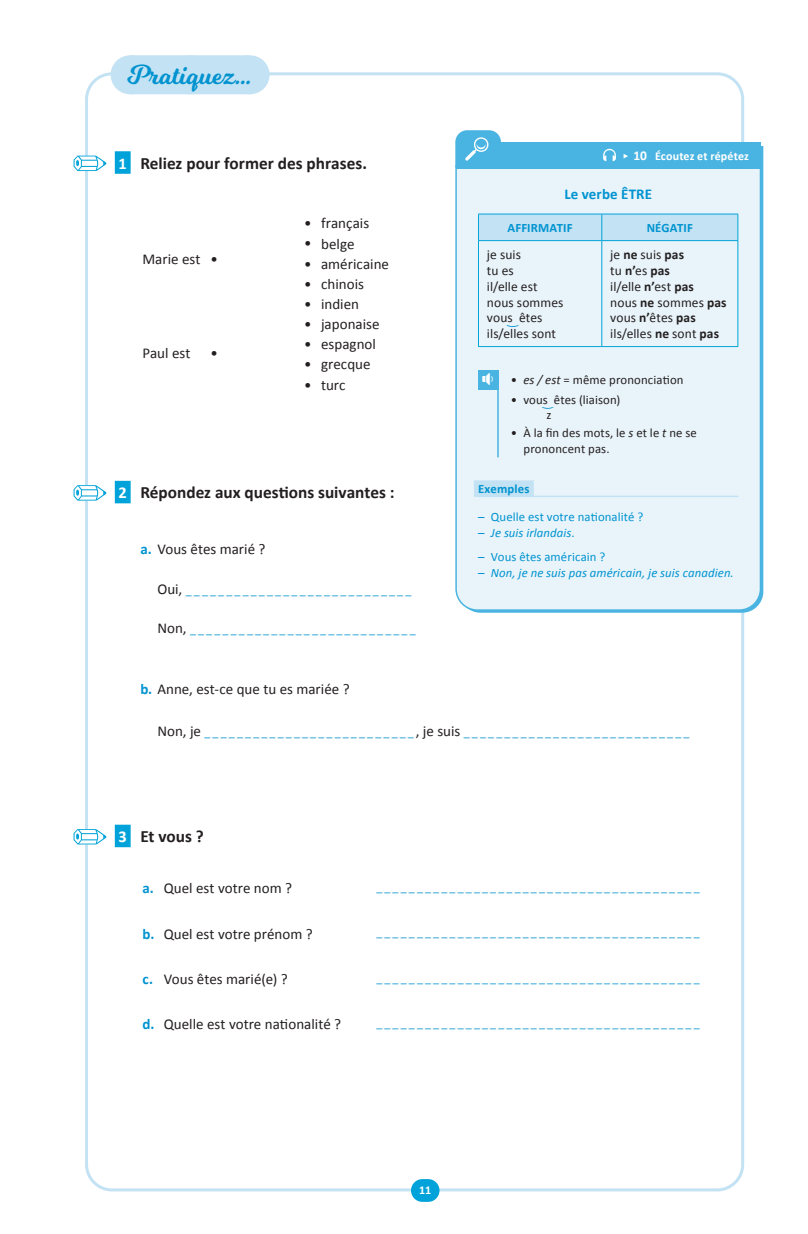
<style>
.page{position:relative;width:808px;height:1234px;background:#fff}
.page>*{position:absolute;margin:0;border:0;box-sizing:border-box;transform-origin:0 0}
.t1{font:27px "Milkshake";letter-spacing:.04em;color:#0093d0}
.t2{font:700 17.25px "Calibri";color:#231f20}
.t3{font:15px/20.1px "Calibri";color:#231f20;text-align:justify}
.t4{font:700 15px "Calibri";letter-spacing:.005em;color:#0093d0}
.t5{font:13.5px/15.8px "Calibri";letter-spacing:.005em;color:#231f20}
.t6{font:12.75px/14.7px "Calibri";letter-spacing:.01em;color:#231f20}
.t7{font:italic 12.75px "Calibri";letter-spacing:.01em;color:#0093d0}
.t8{font:12.75px "Calibri";letter-spacing:.01em;color:#0093d0}
.t9{font:700 12.75px "Calibri";letter-spacing:.015em;color:#0093d0}
.t10{font:12px "Calibri";color:#0093d0}
.t11{font:700 12px "Calibri";letter-spacing:.015em;color:#fff}
.s1{font-size:16.5px;color:#fff}
.s2{font-weight:700;color:#0093d0}
.s3{font-size:15px;color:#231f20}
.s4{font-size:13.5px}
.s5{color:#0093d0}
.s6{font-weight:700}
.s7{font-style:italic}
.s8{font-style:normal}
</style>
<div class="page">
<div style="left:411px;top:1178px;width:28px;height:23px;background:#00a3d9;border-radius:11px"></div>
<div style="left:130px;top:55px;width:119px;height:39px;background:#c3e2f3"></div>
<svg style="left:193px;top:55px;width:26px;height:1px"></svg>
<hr style="left:249px;top:55px;width:1px;height:39px;background:#c3e2f3">
<div style="left:115px;top:151px;width:16px;height:23px;background:#00a3d9"></div>
<div style="left:115px;top:480px;width:16px;height:23px;background:#00a3d9"></div>
<div style="left:115px;top:824px;width:16px;height:23px;background:#00a3d9"></div>
<svg style="left:74px;top:155px;width:32px;height:16px"></svg>
<svg style="left:455px;top:164px;width:307px;height:447px;background:#e2f1f8"></svg>
<div style="left:478px;top:370px;width:21px;height:19px;background:#49b4e1"></div>
<div style="left:456px;top:142px;width:305px;height:27px;background:#49b4e1"></div>
<svg style="left:603px;top:149px;width:13px;height:12px"></svg>
<svg style="left:623px;top:154px;width:5px;height:4px"></svg>
<svg style="left:455px;top:130px;width:46px;height:37px"></svg>
<svg style="left:74px;top:485px;width:32px;height:15px"></svg>
<svg style="left:74px;top:828px;width:32px;height:16px"></svg>
<h1 class="t1" style="left:128px;top:55px;width:126px">Pratiquez…</h1>
<h2 class="t2" style="left:119px;top:152px;width:250px"><span class="s1">1</span> Reliez pour former des phrases.</h2>
<p class="t3" style="left:142px;top:248px;width:77px">Marie est •</p>
<p class="t3" style="left:142px;top:343px;width:50px">Paul est</p>
<p class="t3" style="left:210px;top:343px;width:9px">•</p>
<p class="t3" style="left:304px;top:213px;width:9px">• • • • • • • • •</p>
<p class="t3" style="left:321px;top:213px;width:70px;text-align:left">français belge américaine chinois indien japonaise espagnol grecque turc</p>
<h2 class="t2" style="left:119px;top:481px;width:278px"><span class="s1">2</span> Répondez aux questions suivantes :</h2>
<p class="t3" style="left:140px;top:539px;width:127px"><span class="s2">a.</span> Vous êtes marié ?</p>
<p class="t10" style="left:157px;top:582px;width:256px"><span class="s3">Oui,</span> ____________________________</p>
<p class="t10" style="left:157px;top:621px;width:260px"><span class="s3">Non,</span> ____________________________</p>
<p class="t11" style="left:633px;top:148px;width:117px"><span class="s4">10</span> Écoutez et répétez</p>
<p class="t4" style="left:564px;top:184px;width:89px">Le verbe ÊTRE</p>
<p class="t9" style="left:508px;top:220px;width:67px">AFFIRMATIF</p>
<p class="t9" style="left:647px;top:220px;width:48px">NÉGATIF</p>
<p class="t5" style="left:487px;top:247px;width:78px">je suis<br>tu es<br>il/elle est nous sommes vous<span class="s5">͜</span>êtes ils/elles sont</p>
<p class="t5" style="left:610px;top:247px;width:118px">je <span class="s6">ne</span> suis <span class="s6">pas<br></span>tu <span class="s6">n’</span>es <span class="s6">pas<br></span>il/elle <span class="s6">n’</span>est <span class="s6">pas<br></span>nous <span class="s6">ne</span> sommes <span class="s6">pas </span>vous <span class="s6">n’</span>êtes <span class="s6">pas </span>ils/elles <span class="s6">ne</span> sont <span class="s6">pas</span></p>
<p class="t6" style="left:511px;top:372px;width:174px">• <span class="s7">es / est</span> = même prononciation</p>
<p class="t6" style="left:546px;top:392px;width:75px;text-indent:-36px">• vous<span class="s5">͜</span>êtes (liaison) z</p>
<p class="t6" style="left:523px;top:425px;width:175px;line-height:15.8px;text-indent:-13px">• À la fin des mots, le <span class="s7">s</span> et le <span class="s7">t</span> ne se prononcent pas.</p>
<p class="t9" style="left:478px;top:480px;width:53px">Exemples</p>
<p class="t8" style="left:478px;top:509px;width:167px">– Quelle est votre nationalité ?</p>
<p class="t7" style="left:478px;top:524px;width:98px"><span class="s8">–</span> Je suis irlandais<span class="s8">.</span></p>
<p class="t8" style="left:478px;top:549px;width:129px">– Vous êtes américain ?</p>
<p class="t7" style="left:478px;top:564px;width:257px"><span class="s8">–</span> Non, je ne suis pas américain, je suis canadien.</p>
<p class="t3" style="left:140px;top:678px;width:211px"><span class="s2">b.</span> Anne, est-ce que tu es mariée ?</p>
<p class="t10" style="left:157px;top:724px;width:534px"><span class="s3">Non, je</span> __________________________<span class="s3">, je suis</span> ____________________________</p>
<h2 class="t2" style="left:119px;top:825px;width:87px"><span class="s1">3</span> Et vous ?</h2>
<p class="t3" style="left:142px;top:878px;width:151px"><span class="s2">a.</span> Quel est votre nom ?</p>
<p class="t10" style="left:376px;top:879px;width:325px">________________________________________</p>
<p class="t3" style="left:142px;top:923px;width:172px"><span class="s2">b.</span> Quel est votre prénom ?</p>
<p class="t10" style="left:376px;top:924px;width:325px">________________________________________</p>
<p class="t3" style="left:142px;top:968px;width:147px"><span class="s2">c.</span> Vous êtes marié(e) ?</p>
<p class="t10" style="left:376px;top:969px;width:325px">________________________________________</p>
<p class="t3" style="left:142px;top:1013px;width:200px"><span class="s2">d.</span> Quelle est votre nationalité ?</p>
<p class="t10" style="left:376px;top:1015px;width:325px">________________________________________</p>
<p class="t11" style="left:419px;top:1182px;width:14px">11</p>
</div>
